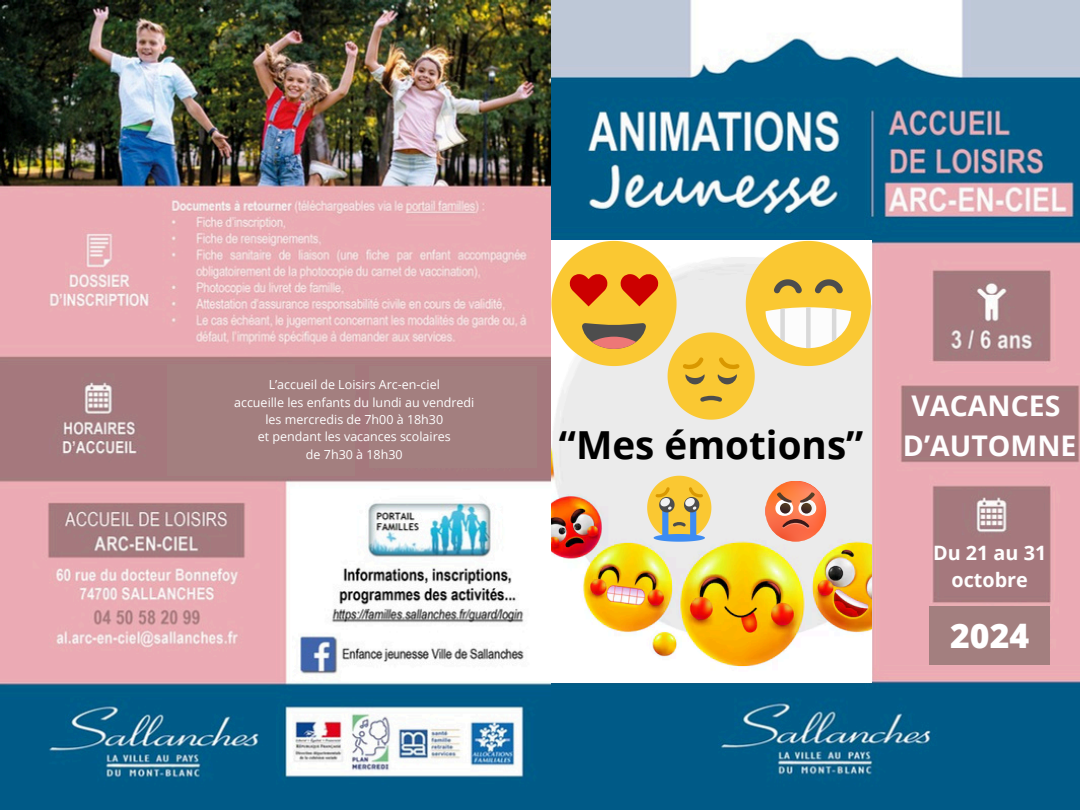
<style>
.page{position:relative;width:1080px;height:810px;background:#fff}
.page>*{position:absolute;margin:0;border:0;box-sizing:border-box;transform-origin:0 0}
.t1{font:700 38.62px "Open Sans";color:#000}
.t2{font:800 33.75px "Open Sans";color:#fff}
.t3{font:700 28.5px/39.8px "Open Sans";color:#fefefe;text-align:center}
.t4{font:700 19.81px/27.6px "Open Sans";color:#fefefe;text-align:center}
.t5{font:12.5px "Open Sans";color:#fefefe}
</style>
<div class="page">
<img style="left:0;top:0;width:1080px;height:810px">
<div style="left:929px;top:606px;width:121px;height:59px;background:#a37f7f"></div>
<div style="left:167px;top:364px;width:187px;height:112px;background:#a37f7f"></div>
<div style="left:369px;top:366px;width:167px;height:102px;background:#a37f7f"></div>
<img style="left:551px;top:420px;width:320px;height:262px">
<svg style="left:551px;top:241px;width:320px;height:179px"></svg>
<svg style="left:647px;top:476px;width:64px;height:66px;background:#d0be77"></svg>
<div style="left:765px;top:481px;width:61px;height:61px;background:#bfbfbf;border-radius:50%;opacity:.4"></div>
<svg style="left:775px;top:492px;width:41px;height:37px;background:#cd7c5f"></svg>
<p class="t5" style="left:269px;top:376px;width:173px">L’accueil de Loisirs Arc-en-ciel</p>
<p class="t5" style="left:234px;top:393px;width:242px">accueille les enfants du lundi au vendredi</p>
<p class="t5" style="left:265px;top:411px;width:179px">les mercredis de 7h00 à 18h30</p>
<p class="t5" style="left:258px;top:428px;width:195px">et pendant les vacances scolaires</p>
<p class="t5" style="left:306px;top:445px;width:98px">de 7h30 à 18h30</p>
<p class="t1" style="left:559px;top:418px;width:306px">“Mes émotions”</p>
<p class="t3" style="left:903px;top:385px;width:175px">VACANCES<br>D’AUTOMNE</p>
<h1 class="t4" style="left:933px;top:538px;width:115px">Du 21 au 31 octobre</h1>
<p class="t2" style="left:950px;top:612px;width:81px">2024</p>
</div>
